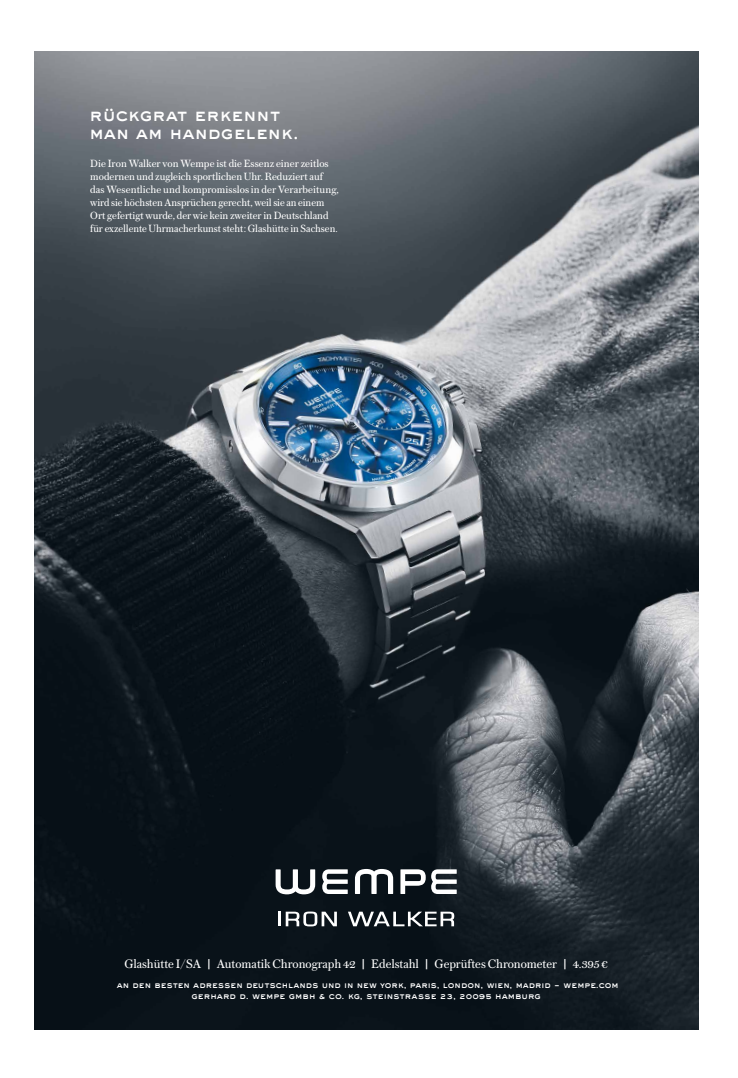
<style>
.page{position:relative;width:738px;height:1078px;background:#fff}
.page>*{position:absolute;margin:0;border:0;box-sizing:border-box;transform-origin:0 0}
.t1{font:18px/18px "WEMPE Grotesque SC Regular";color:#fff}
.t2{font:13px "Austin Text";color:#fff}
.t3{font:11px/13px "Austin Text";color:#fff}
.t4{font:9px/10.8px "WEMPE Grotesque SC Regular";color:#fff;text-align:center}
</style>
<div class="page">
<img style="left:34px;top:51px;width:663px;height:978px">
<svg style="left:400px;top:869px;width:25px;height:24px"></svg>
<svg style="left:322px;top:869px;width:25px;height:24px"></svg>
<svg style="left:431px;top:869px;width:25px;height:24px"></svg>
<svg style="left:275px;top:869px;width:40px;height:25px"></svg>
<svg style="left:354px;top:868px;width:39px;height:25px"></svg>
<svg style="left:278px;top:911px;width:58px;height:15px"></svg>
<svg style="left:347px;top:911px;width:107px;height:15px"></svg>
<h1 class="t1" style="left:89px;top:107px;width:211px">RÜCKGRAT ERKENNT<br>MAN AM HANDGELENK.</h1>
<p class="t3" style="left:90px;top:157px;width:250px">Die Iron Walker von Wempe ist die Essenz einer zeitlos modernen und zugleich sportlichen Uhr. Reduziert auf das Wesentliche und kompromisslos in der Verarbeitung, wird sie höchsten Ansprüchen gerecht, weil sie an einem Ort gefertigt wurde, der wie kein zweiter in Deutschland für exzellente Uhrmacherkunst steht: Glashütte in Sachsen.</p>
<p class="t2" style="left:124px;top:954px;width:484px">Glashütte I/SA | Automatik Chronograph 42 | Edelstahl | Geprüftes Chronometer | 4.395 €</p>
<p class="t4" style="left:117px;top:979px;width:503px">AN DEN BESTEN ADRESSEN DEUTSCHLANDS UND IN NEW YORK, PARIS, LONDON, WIEN, MADRID – WEMPE.COM<br>Gerhard D. Wempe GmbH &amp; Co. KG, Steinstraße 23, 20095 Hamburg</p>
</div>
